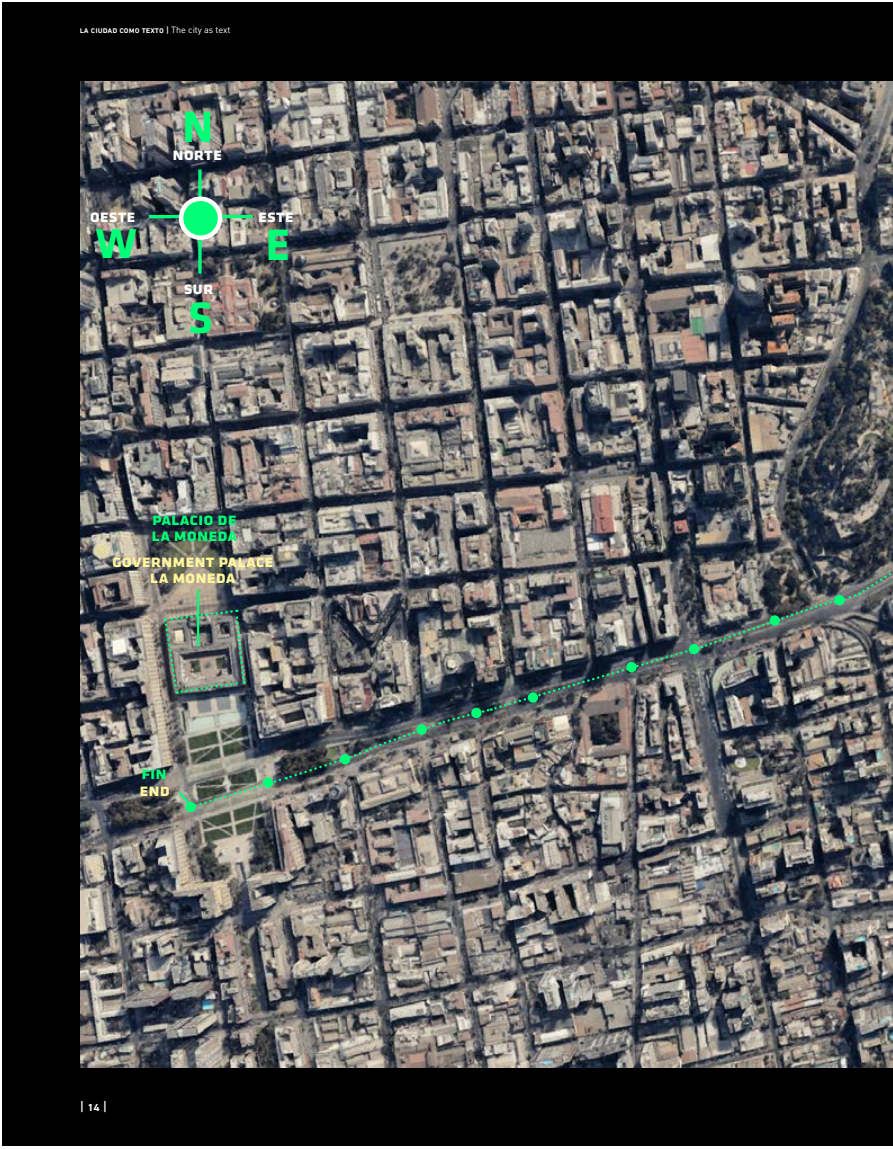
<style>
.page{position:relative;width:893px;height:1149px;background:#fff}
.page>*{position:absolute;margin:0;border:0;box-sizing:border-box;transform-origin:0 0}
.t1{font:700 45.45px "Klavika";color:#00ff76}
.t2{font:700 43.2px "Klavika";color:#00ff76}
.t3{font:700 18px/15.8px "Klavika";color:#fff79d;text-align:center}
.t4{font:700 18px/15.8px "Klavika";color:#00ff76}
.t5{font:700 18px "Klavika";color:#fff}
.t6{font:500 13.5px "DIN Next LT Pro";color:#fff}
.t7{font:500 9px "DIN Next LT Pro";color:#fff}
.s1{font-family:"DIN Pro";font-weight:400}
</style>
<div class="page">
<div style="left:3px;top:3px;width:890px;height:1142px;background:#000"></div>
<img style="left:80px;top:81px;width:813px;height:986px">
<div style="left:186px;top:801px;width:10px;height:10px;background:#00ff76;border-radius:50%"></div>
<img style="left:163px;top:518px;width:730px;height:291px">
<svg style="left:198px;top:169px;width:4px;height:104px"></svg>
<hr style="left:149px;top:215px;width:104px;height:3px;background:#00ff76">
<svg style="left:179px;top:190px;width:49px;height:56px;background:#67c290"></svg>
<p class="t7" style="left:80px;top:25px;width:152px">la ciudad como texto | <span class="s1">The city as text</span></p>
<h1 class="t1" style="left:183px;top:102px;width:32px">N</h1>
<h3 class="t5" style="left:172px;top:144px;width:51px">norte</h3>
<h3 class="t5" style="left:90px;top:206px;width:47px">oeste</h3>
<h3 class="t5" style="left:258px;top:206px;width:37px">este</h3>
<h2 class="t2" style="left:96px;top:220px;width:42px">W</h2>
<h3 class="t5" style="left:184px;top:278px;width:31px">sur</h3>
<h1 class="t1" style="left:188px;top:293px;width:26px">S</h1>
<h1 class="t1" style="left:266px;top:220px;width:26px">E</h1>
<h3 class="t4" style="left:152px;top:511px;width:87px">palacio de la moneda</h3>
<h3 class="t3" style="left:112px;top:553px;width:163px">government palace la moneda</h3>
<h3 class="t4" style="left:142px;top:765px;width:27px">fin</h3>
<h3 class="t3" style="left:140px;top:782px;width:32px">end</h3>
<h3 class="t6" style="left:80px;top:1098px;width:29px">| 14 |</h3>
</div>
